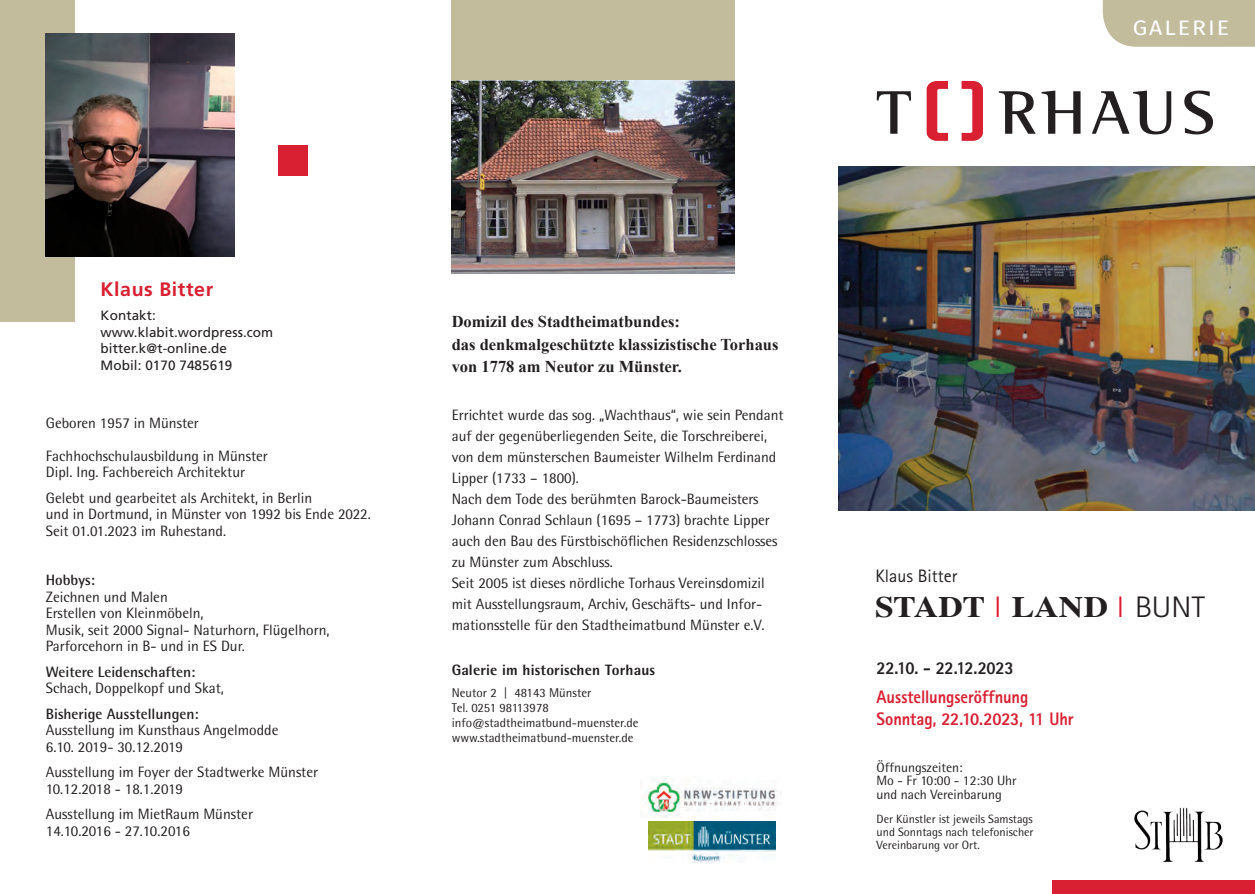
<style>
.page{position:relative;width:1255px;height:894px;background:#fff}
.page>*{position:absolute;margin:0;border:0;box-sizing:border-box;transform-origin:0 0}
.t1{font:700 63.15px "Rotis Semi Serif";letter-spacing:.075em;color:#231f20;scale:1.05 1}
.t2{font:700 29.7px "Times";letter-spacing:-.005em;color:#231f20;scale:1.14 1}
.t3{font:21px "Fira Sans";letter-spacing:.085em;color:#fff;scale:1.1 1}
.t4{font:700 19.5px "Frutiger";letter-spacing:.03em;color:#d92032}
.t5{font:800 18.15px/22.5px "Rotis Sans Serif";letter-spacing:-.005em;color:#d92032;scale:.91 1}
.t6{font:800 18.15px "Rotis Sans Serif";letter-spacing:-.02em;color:#231f20;scale:.91 1}
.t7{font:18px "Rotis Sans Serif";color:#231f20}
.t8{font:700 16.5px/22.5px "Times New Roman";color:#231f20}
.t9{font:15px/21px "Rotis Semi Sans";color:#231f20}
.t10{font:700 15px "Rotis Semi Sans";color:#231f20}
.t11{font:800 15px "Rotis Semi Sans";letter-spacing:.01em;color:#231f20}
.t12{font:13.5px/16.5px "Frutiger";letter-spacing:.005em;color:#231f20}
.t13{font:13.5px/13.5px "Rotis Semi Sans";color:#231f20}
.t14{font:12.75px/15px "Rotis Semi Sans";color:#231f20}
.t15{font:12px/12.8px "Rotis Semi Sans";color:#231f20;text-align:justify}
.s1{font-family:"Porsche Design Font";font-weight:400;font-size:64.5px;color:#d92032}
.s2{font-family:"Rotis Sans Serif";font-weight:300;color:#d92032}
.s3{font-family:"Rotis Sans Serif";font-weight:300}
</style>
<div class="page">
<div style="left:0;top:0;width:75px;height:322px;background:#c2bb9c"></div>
<img style="left:45px;top:34px;width:190px;height:222px">
<div style="left:452px;top:0;width:283px;height:141px;background:#c2bb9c"></div>
<img style="left:642px;top:779px;width:136px;height:38px">
<img style="left:649px;top:821px;width:126px;height:41px">
<div style="left:279px;top:145px;width:29px;height:31px;background:#d92032"></div>
<div style="left:1052px;top:880px;width:203px;height:14px;background:#d92032"></div>
<img style="left:1134px;top:807px;width:89px;height:54px">
<img style="left:452px;top:80px;width:283px;height:193px">
<img style="left:838px;top:166px;width:417px;height:344px">
<div style="left:1103px;top:0;width:152px;height:47px;background:#c2bb9c"></div>
<h3 class="t4" style="left:101px;top:278px;width:114px">Klaus Bitter</h3>
<p class="t12" style="left:101px;top:307px;width:174px">Kontakt: www.klabit.wordpress.com bitter.k@t-online.de<br>Mobil: 0170 7485619</p>
<p class="t9" style="left:46px;top:412px;width:155px">Geboren 1957 in Münster</p>
<p class="t9" style="left:46px;top:447px;width:224px;line-height:16.5px">Fachhochschulausbildung in Münster<br>Dipl. Ing. Fachbereich Architektur</p>
<p class="t9" style="left:46px;top:489px;width:327px;line-height:16.5px">Gelebt und gearbeitet als Architekt, in Berlin<br>und in Dortmund, in Münster von 1992 bis Ende 2022.<br>Seit 01.01.2023 im Ruhestand.</p>
<p class="t10" style="left:46px;top:571px;width:51px">Hobbys:</p>
<p class="t9" style="left:46px;top:588px;width:285px;line-height:16.5px">Zeichnen und Malen<br>Erstellen von Kleinmöbeln,<br>Musik, seit 2000 Signal- Naturhorn, Flügelhorn,<br>Parforcehorn in B- und in ES Dur.</p>
<p class="t10" style="left:46px;top:663px;width:151px">Weitere Leidenschaften:</p>
<p class="t9" style="left:46px;top:678px;width:180px">Schach, Doppelkopf und Skat,</p>
<p class="t10" style="left:46px;top:705px;width:154px">Bisherige Ausstellungen:</p>
<p class="t9" style="left:46px;top:722px;width:234px;line-height:16.5px">Ausstellung im Kunsthaus Angelmodde<br>6.10. 2019- 30.12.2019</p>
<p class="t9" style="left:46px;top:764px;width:274px;line-height:16.5px">Ausstellung im Foyer der Stadtwerke Münster<br>10.12.2018 - 18.1.2019</p>
<p class="t9" style="left:46px;top:806px;width:209px;line-height:16.5px">Ausstellung im MietRaum Münster<br>14.10.2016 - 27.10.2016</p>
<p class="t8" style="left:452px;top:310px;width:328px">Domizil des Stadtheimatbundes:<br>das denkmalgeschützte klassizistische Torhaus von 1778 am Neutor zu Münster.</p>
<p class="t9" style="left:452px;top:404px;width:333px">Errichtet wurde das sog. „Wachthaus“, wie sein Pendant auf der gegenüberliegenden Seite, die Torschreiberei, von dem münsterschen Baumeister Wilhelm Ferdinand Lipper (1733 – 1800).<br>Nach dem Tode des berühmten Barock-Baumeisters Johann Conrad Schlaun (1695 – 1773) brachte Lipper auch den Bau des Fürstbischöflichen Residenzschlosses zu Münster zum Abschluss.<br>Seit 2005 ist dieses nördliche Torhaus Vereinsdomizil mit Ausstellungsraum, Archiv, Geschäfts- und Infor&shy;mationsstelle für den Stadtheimatbund Münster e.V.</p>
<p class="t11" style="left:452px;top:660px;width:205px">Galerie im historischen Torhaus</p>
<p class="t14" style="left:452px;top:685px;width:188px">Neutor 2 | 48143 Münster<br>Tel. 0251 98113978 info@stadtheimatbund-muenster.de www.stadtheimatbund-muenster.de</p>
<h3 class="t3" style="left:1133px;top:12px;width:89px">GALERIE</h3>
<h1 class="t1" style="left:877px;top:75px;width:323px">T<span class="s1">()</span>RHAUS</h1>
<p class="t7" style="left:876px;top:565px;width:83px">Klaus Bitter</p>
<h2 class="t2" style="left:875px;top:578px;width:291px">STADT <span class="s2">I</span> LAND <span class="s2">I</span> <span class="s3">Bunt</span></h2>
<p class="t6" style="left:877px;top:656px;width:152px">22.10. - 22.12.2023</p>
<p class="t5" style="left:877px;top:685px;width:218px">Ausstellungseröffnung<br>Sonntag, 22.10.2023, 11 Uhr</p>
<p class="t13" style="left:877px;top:760px;width:142px">Öffnungszeiten:<br>Mo - Fr 10:00 - 12:30 Uhr und nach Vereinbarung</p>
<p class="t15" style="left:877px;top:813px;width:159px">Der Künstler ist jeweils Samstags und Sonntags nach telefonischer Vereinbarung vor Ort.</p>
</div>
